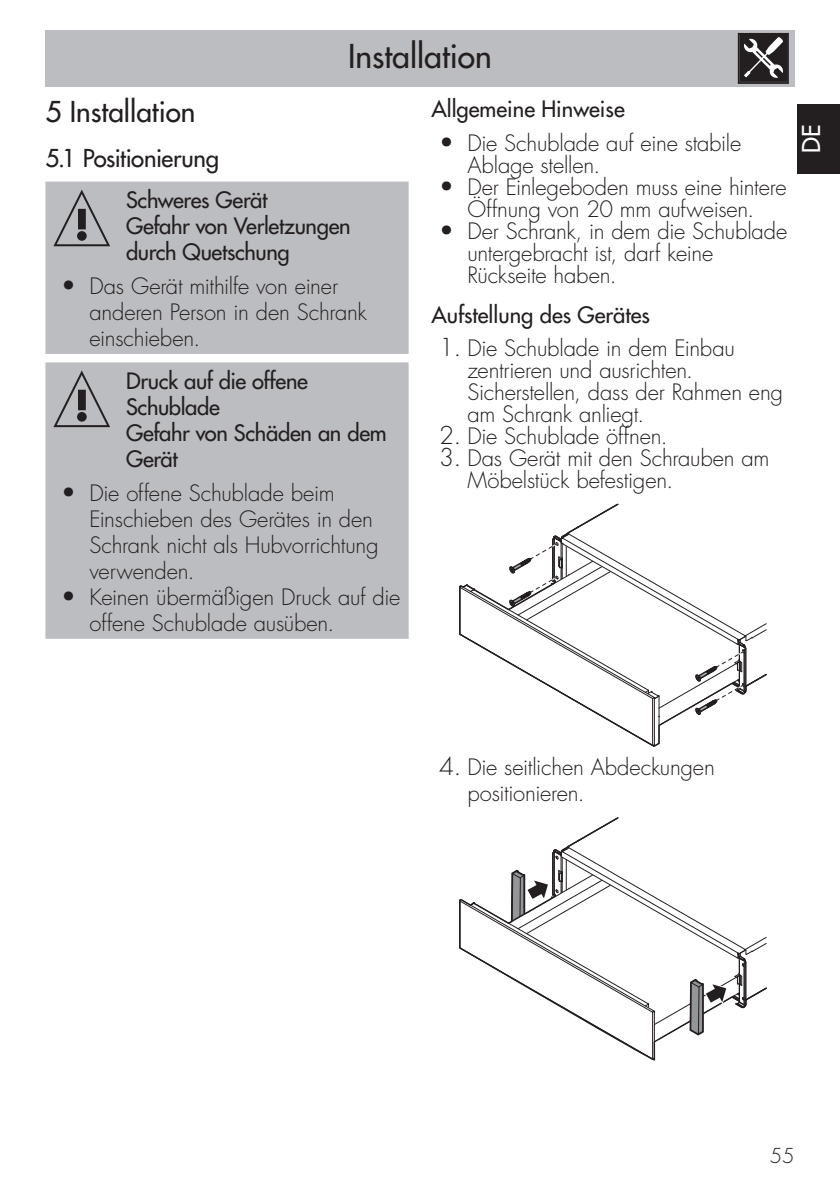
<style>
.page{position:relative;width:840px;height:1191px;background:#fff}
.page>*{position:absolute;margin:0;border:0;box-sizing:border-box;transform-origin:0 0}
.Titoli_Intestazione{font:500 32px "Futura Std";color:#231f20}
.Titolo_primo{font:500 28px "Futura Std";color:#231f20}
.Sottotitolo{font:500 24px "Futura Std";letter-spacing:-.02em;color:#231f20}
.t1{font:500 24px "Futura Std";color:#fff}
.t2{font:300 22px/22px "Futura Std";letter-spacing:-.01em;color:#231f20}
.Testo{font:500 22px/26px "Futura Std";letter-spacing:-.015em;color:#231f20}
.Titoletto_paragrafo{font:500 22px "Futura Std";color:#231f20}
.t3{font:300 20px "Futura Std";color:#231f20}
.s1{font-size:24px}
</style>
<div class="page">
<div style="left:797px;top:104px;width:42px;height:69px;background:#231f20"></div>
<div style="left:45px;top:181px;width:363px;height:173px;background:#bcbdc0"></div>
<svg style="left:53px;top:189px;width:57px;height:57px;background:#a1a1a4"></svg>
<div style="left:45px;top:362px;width:363px;height:277px;background:#bcbdc0"></div>
<svg style="left:53px;top:370px;width:57px;height:57px;background:#a1a1a3"></svg>
<svg style="left:459px;top:504px;width:307px;height:243px"></svg>
<svg style="left:459px;top:817px;width:307px;height:243px"></svg>
<div style="left:45px;top:31px;width:749px;height:56px;background:#bcbdc0"></div>
<svg style="left:737px;top:33px;width:51px;height:51px;background:#4f4c4d"></svg>
<p class="Titoli_Intestazione" style="left:348px;top:37px;width:145px">Installation</p>
<p class="Titolo_primo" style="left:45px;top:94px;width:152px">5 Installation</p>
<p class="Sottotitolo" style="left:45px;top:143px;width:175px">5.1 Positionierung</p>
<p class="Testo" style="left:126px;top:187px;width:143px">Schweres Gerät</p>
<p class="Testo" style="left:126px;top:213px;width:226px">Gefahr von Verletzungen durch Quetschung</p>
<p class="t2" style="left:89px;top:273px;width:279px;line-height:26px;text-indent:-28px"><span class="s1">•</span> Das Gerät mithilfe von einer anderen Person in den Schrank einschieben.</p>
<p class="Testo" style="left:126px;top:367px;width:183px">Druck auf die offene<br>Schublade</p>
<p class="Testo" style="left:126px;top:419px;width:262px">Gefahr von Schäden an dem<br>Gerät</p>
<p class="t2" style="left:89px;top:480px;width:290px;line-height:26px;text-indent:-28px"><span class="s1">•</span> Die offene Schublade beim<br>Einschieben des Gerätes in den<br>Schrank nicht als Hubvorrichtung verwenden.</p>
<p class="t2" style="left:89px;top:584px;width:312px;line-height:26px;text-indent:-28px"><span class="s1">•</span> Keinen übermäßigen Druck auf die offene Schublade ausüben.</p>
<p class="Titoletto_paragrafo" style="left:431px;top:95px;width:195px">Allgemeine Hinweise</p>
<p class="t2" style="left:467px;top:132px;width:275px;text-indent:-28px"><span class="s1">•</span> Die Schublade auf eine stabile<br>Ablage stellen.</p>
<p class="t2" style="left:439px;top:176px;width:349px;text-align:center"><span class="s1">•</span> Der Einlegeboden muss eine hintere<br>Öffnung von 20 mm aufweisen.</p>
<p class="t2" style="left:467px;top:220px;width:321px;text-indent:-28px"><span class="s1">•</span> Der Schrank, in dem die Schublade untergebracht ist, darf keine<br>Rückseite haben.</p>
<p class="Titoletto_paragrafo" style="left:431px;top:301px;width:220px">Aufstellung des Gerätes</p>
<p class="t2" style="left:467px;top:338px;width:317px;text-indent:-28px"><span class="s1">1.</span> Die Schublade in dem Einbau zentrieren und ausrichten.<br>Sicherstellen, dass der Rahmen eng am Schrank anliegt.</p>
<p class="t2" style="left:439px;top:426px;width:230px"><span class="s1">2.</span> Die Schublade öffnen.</p>
<p class="t2" style="left:467px;top:448px;width:303px;text-indent:-28px"><span class="s1">3.</span> Das Gerät mit den Schrauben am<br>Möbelstück befestigen.</p>
<p class="t1" style="left:795px;top:153px;width:30px;rotate:-90deg">DE</p>
<p class="t2" style="left:467px;top:754px;width:249px;line-height:26px;text-indent:-28px"><span class="s1">4.</span> Die seitlichen Abdeckungen positionieren.</p>
<p class="t3" style="left:769px;top:1143px;width:26px">55</p>
</div>
